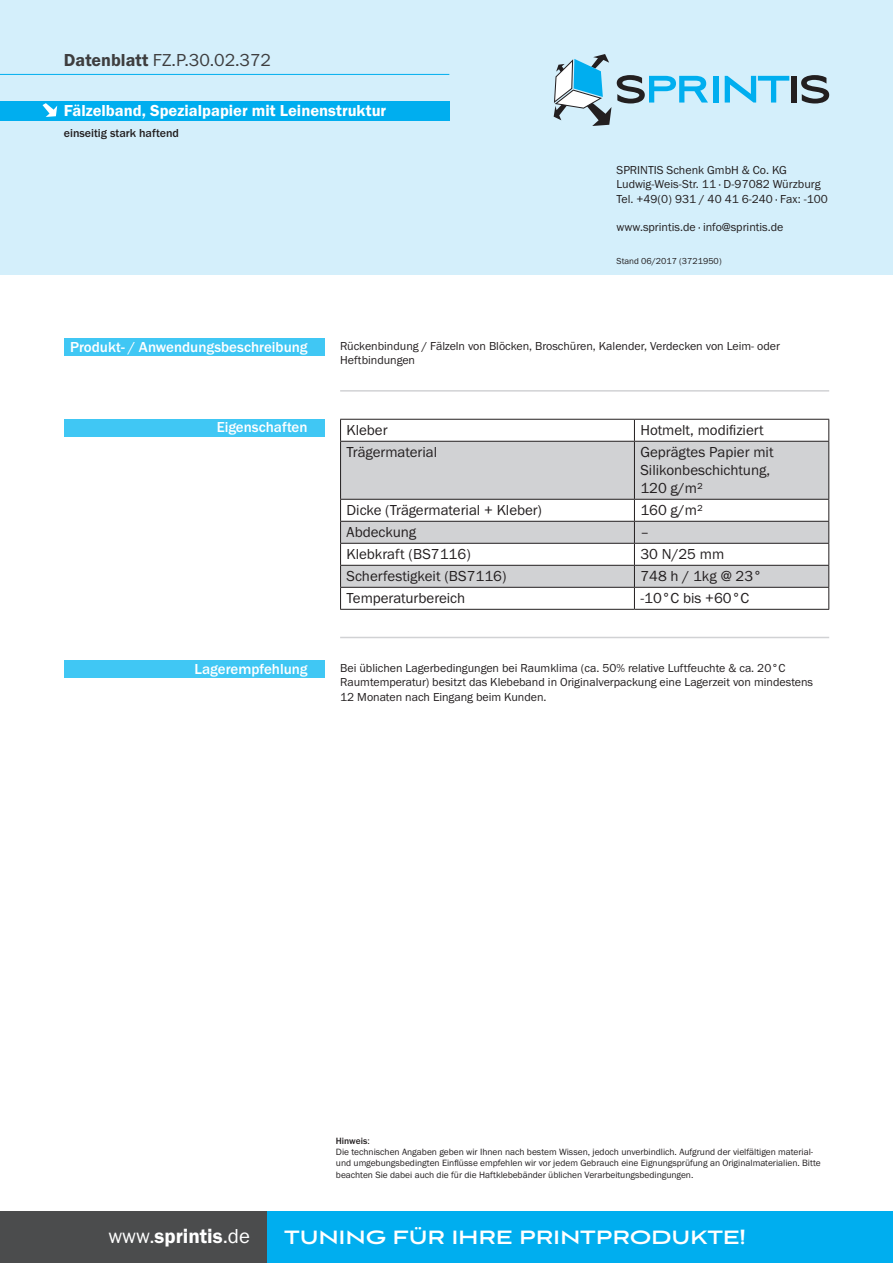
<style>
.page{position:relative;width:893px;height:1263px;background:#fff}
.page>*{position:absolute;margin:0;border:0;box-sizing:border-box;transform-origin:0 0}
.t1{font:700 24px "Aviano Sans";letter-spacing:-.01em;color:#fff}
.t2{font:20.85px "Franklin Gothic URW Dem";color:#fff}
.t3{font:18px "Franklin Gothic URW Boo";color:#3e3e3f}
.t4{font:16.5px "Franklin Gothic URW Dem";color:#fff}
.t5{font:15px/18px "Franklin Gothic URW Boo";color:#231f20}
.t6{font:500 15px "Franklin Gothic URW";color:#fff}
.t7{font:12px/14.4px "Franklin Gothic URW Boo";color:#231f20}
.t8{font:500 12px "Franklin Gothic URW";color:#231f20}
.t9{font:9.45px/11.4px "Franklin Gothic URW Boo";color:#231f20}
.t10{font:500 9.45px "Franklin Gothic URW";color:#231f20}
.t11{font:9px "Franklin Gothic URW Boo";color:#231f20}
.s1{font-family:"Franklin Gothic URW Dem"}
.s2{font-family:"Franklin Gothic URW Boo";font-weight:400}
.s3{font-family:"Franklin Gothic URW Boo"}
</style>
<div class="page">
<div style="left:0;top:0;width:893px;height:274px;background:#d4effb"></div>
<div style="left:0;top:102px;width:449px;height:19px;background:#00aeef"></div>
<div style="left:64px;top:338px;width:261px;height:18px;background:#40c7f4"></div>
<div style="left:64px;top:660px;width:261px;height:18px;background:#40c7f4"></div>
<div style="left:266px;top:1212px;width:627px;height:51px;background:#00aeef"></div>
<div style="left:0;top:1212px;width:266px;height:51px;background:#4b4c4d"></div>
<svg style="left:43px;top:103px;width:14px;height:14px"></svg>
<hr style="left:0;top:74px;width:449px;height:1px;background:#00aeef">
<svg style="left:341px;top:442px;width:487px;height:145px;fill:#d1d2d4"></svg>
<hr style="left:340px;top:419px;width:294px;height:1px;background:#231f20">
<svg style="left:340px;top:420px;width:1px;height:21px"></svg>
<hr style="left:634px;top:419px;width:195px;height:1px;background:#231f20">
<svg style="left:634px;top:420px;width:1px;height:21px"></svg>
<svg style="left:828px;top:420px;width:1px;height:21px"></svg>
<hr style="left:340px;top:441px;width:294px;height:1px;background:#231f20">
<hr style="left:340px;top:442px;width:1px;height:57px;background:#231f20">
<hr style="left:634px;top:441px;width:195px;height:1px;background:#231f20">
<hr style="left:634px;top:442px;width:1px;height:57px;background:#231f20">
<hr style="left:828px;top:442px;width:1px;height:57px;background:#231f20">
<hr style="left:340px;top:499px;width:294px;height:1px;background:#231f20">
<hr style="left:634px;top:499px;width:195px;height:1px;background:#231f20">
<hr style="left:340px;top:521px;width:294px;height:1px;background:#231f20">
<hr style="left:634px;top:521px;width:195px;height:1px;background:#231f20">
<hr style="left:340px;top:543px;width:294px;height:1px;background:#231f20">
<hr style="left:634px;top:543px;width:195px;height:1px;background:#231f20">
<hr style="left:340px;top:565px;width:294px;height:1px;background:#231f20">
<hr style="left:634px;top:565px;width:195px;height:1px;background:#231f20">
<hr style="left:340px;top:587px;width:294px;height:1px;background:#231f20">
<svg style="left:340px;top:500px;width:1px;height:109px"></svg>
<hr style="left:634px;top:587px;width:195px;height:1px;background:#231f20">
<svg style="left:634px;top:500px;width:1px;height:109px"></svg>
<svg style="left:828px;top:500px;width:1px;height:109px"></svg>
<hr style="left:340px;top:609px;width:294px;height:1px;background:#231f20">
<hr style="left:634px;top:609px;width:195px;height:1px;background:#231f20">
<div style="left:64px;top:419px;width:261px;height:18px;background:#40c7f4"></div>
<svg style="left:617px;top:75px;width:91px;height:28px"></svg>
<div style="left:713px;top:76px;width:6px;height:27px;background:#00aeef"></div>
<svg style="left:725px;top:76px;width:64px;height:27px"></svg>
<div style="left:792px;top:76px;width:5px;height:27px;background:#231f20"></div>
<svg style="left:801px;top:75px;width:28px;height:28px"></svg>
<svg style="left:554px;top:54px;width:57px;height:72px"></svg>
<hr style="left:340px;top:390px;width:489px;height:2px;background:#d1d2d4">
<hr style="left:340px;top:637px;width:489px;height:1px;background:#d1d2d4">
<h3 class="t3" style="left:64px;top:49px;width:209px"><span class="s1">Datenblatt</span> FZ.P.30.02.372</h3>
<h3 class="t4" style="left:64px;top:101px;width:324px">Fälzelband, Spezialpapier mit Leinenstruktur</h3>
<p class="t8" style="left:64px;top:126px;width:117px">einseitig stark haftend</p>
<p class="t7" style="left:617px;top:162px;width:213px">SPRINTIS Schenk GmbH &amp; Co. KG<br>Ludwig-Weis-Str. 11 · D-97082 Würzburg<br>Tel. +49(0) 931 / 40 41 6-240 · Fax: -100</p>
<p class="t7" style="left:617px;top:220px;width:168px">www.sprintis.de · info@sprintis.de</p>
<p class="t11" style="left:617px;top:255px;width:107px">Stand 06/2017 (3721950)</p>
<p class="t6" style="left:70px;top:337px;width:239px">Produkt- / Anwendungsbeschreibung</p>
<p class="t7" style="left:340px;top:338px;width:441px">Rückenbindung / Fälzeln von Blöcken, Broschüren, Kalender, Verdecken von Leim- oder<br>Heftbindungen</p>
<p class="t6" style="left:217px;top:418px;width:92px">Eigenschaften</p>
<p class="t5" style="left:347px;top:421px;width:43px">Kleber</p>
<p class="t5" style="left:640px;top:421px;width:125px">Hotmelt, modifiziert</p>
<p class="t5" style="left:347px;top:443px;width:92px">Trägermaterial</p>
<p class="t5" style="left:640px;top:443px;width:135px">Geprägtes Papier mit<br>Silikonbeschichtung,<br>120 g/m²</p>
<p class="t5" style="left:347px;top:501px;width:197px">Dicke (Trägermaterial + Kleber)</p>
<p class="t5" style="left:640px;top:501px;width:64px">160 g/m²</p>
<p class="t5" style="left:347px;top:523px;width:71px">Abdeckung</p>
<p class="t5" style="left:640px;top:523px;width:10px">–</p>
<p class="t5" style="left:347px;top:545px;width:126px">Klebkraft (BS7116)</p>
<p class="t5" style="left:640px;top:545px;width:85px">30 N/25 mm</p>
<p class="t5" style="left:347px;top:567px;width:162px">Scherfestigkeit (BS7116)</p>
<p class="t5" style="left:640px;top:567px;width:123px">748 h / 1kg @ 23°</p>
<p class="t5" style="left:347px;top:589px;width:120px">Temperaturbereich</p>
<p class="t5" style="left:640px;top:589px;width:110px">-10°C bis +60°C</p>
<p class="t6" style="left:194px;top:660px;width:115px">Lagerempfehlung</p>
<p class="t7" style="left:340px;top:660px;width:474px">Bei üblichen Lagerbedingungen bei Raumklima (ca. 50% relative Luftfeuchte &amp; ca. 20°C<br>Raumtemperatur) besitzt das Klebeband in Originalverpackung eine Lagerzeit von mindestens<br>12 Monaten nach Eingang beim Kunden.</p>
<p class="t10" style="left:336px;top:1135px;width:35px">Hinweis<span class="s2">:</span></p>
<p class="t9" style="left:336px;top:1146px;width:486px">Die technischen Angaben geben wir Ihnen nach bestem Wissen, jedoch unverbindlich. Aufgrund der vielfältigen material&shy;und umgebungsbedingten Einflüsse empfehlen wir vor jedem Gebrauch eine Eignungsprüfung an Originalmaterialien. Bitte beachten Sie dabei auch die für die Haftklebebänder üblichen Verarbeitungsbedingungen.</p>
<h2 class="t2" style="left:108px;top:1223px;width:143px"><span class="s3">www.</span>sprintis<span class="s3">.de</span></h2>
<h1 class="t1" style="left:284px;top:1225px;width:463px">TUNING FÜR IHRE PRINTPRODUKTE!</h1>
</div>
